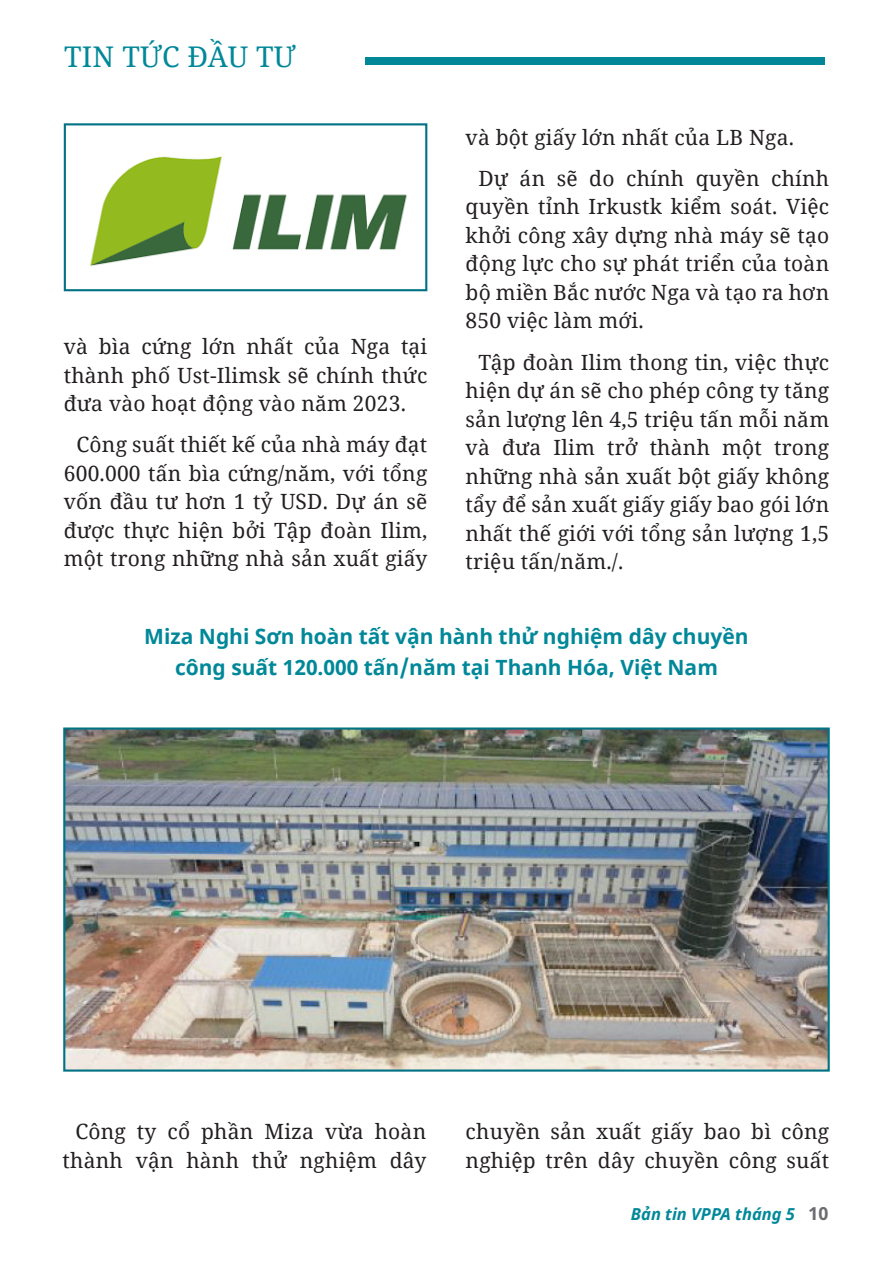
<style>
.page{position:relative;width:893px;height:1263px;background:#fff}
.page>*{position:absolute;margin:0;border:0;box-sizing:border-box;transform-origin:0 0}
.t1{font:28.5px "Noto Serif";letter-spacing:.01em;color:#089}
.t2{font:21px/28.5px "Noto Serif";letter-spacing:.01em;color:#231f20;text-align:justify}
.t3{font:700 21px "Noto Sans";color:#089}
.t4{font:italic 700 16.5px "Noto Sans";color:#089}
.s1{font-style:normal;font-size:18px;color:#6c6d70}
</style>
<div class="page">
<div style="left:365px;top:58px;width:459px;height:7px;background:#089"></div>
<img style="left:90px;top:156px;width:317px;height:110px">
<div style="left:64px;top:123px;width:363px;height:168px;border:2px solid #007284"></div>
<img style="left:66px;top:730px;width:761px;height:338px">
<div style="left:63px;top:727px;width:767px;height:344px;border:2px solid #007284"></div>
<p class="t1" style="left:64px;top:37px;width:233px">TIN TỨC ĐẦU TƯ</p>
<p class="t2" style="left:64px;top:331px;width:365px">và bìa cứng lớn nhất của Nga tại thành phố Ust-Ilimsk sẽ chính thức đưa vào hoạt động vào năm 2023.</p>
<p class="t2" style="left:64px;top:430px;width:365px;text-indent:13px">Công suất thiết kế của nhà máy đạt 600.000 tấn bìa cứng/năm, với tổng vốn đầu tư hơn 1 tỷ USD. Dự án sẽ được thực hiện bởi Tập đoàn Ilim, một trong những nhà sản xuất giấy</p>
<p class="t2" style="left:466px;top:122px;width:330px">và bột giấy lớn nhất của LB Nga.</p>
<p class="t2" style="left:466px;top:163px;width:365px;text-indent:13px">Dự án sẽ do chính quyền chính quyền tỉnh Irkustk kiểm soát. Việc khởi công xây dựng nhà máy sẽ tạo động lực cho sự phát triển của toàn bộ miền Bắc nước Nga và tạo ra hơn 850 việc làm mới.</p>
<p class="t2" style="left:466px;top:347px;width:365px;text-indent:13px">Tập đoàn Ilim thong tin, việc thực hiện dự án sẽ cho phép công ty tăng sản lượng lên 4,5 triệu tấn mỗi năm và đưa Ilim trở thành một trong những nhà sản xuất bột giấy không tẩy để sản xuất giấy giấy bao gói lớn nhất thế giới với tổng sản lượng 1,5 triệu tấn/năm./.</p>
<p class="t3" style="left:144px;top:621px;width:606px">Miza Nghi Sơn hoàn tất vận hành thử nghiệm dây chuyền</p>
<p class="t3" style="left:175px;top:653px;width:544px">công suất 120.000 tấn/năm tại Thanh Hóa, Việt Nam</p>
<p class="t2" style="left:63px;top:1116px;width:365px;text-align:right">Công ty cổ phần Miza vừa hoàn thành vận hành thử nghiệm dây</p>
<p class="t2" style="left:466px;top:1116px;width:365px">chuyền sản xuất giấy bao bì công nghiệp trên dây chuyền công suất</p>
<p class="t4" style="left:631px;top:1202px;width:199px">Bản tin VPPA tháng 5 <span class="s1">10</span></p>
</div>
